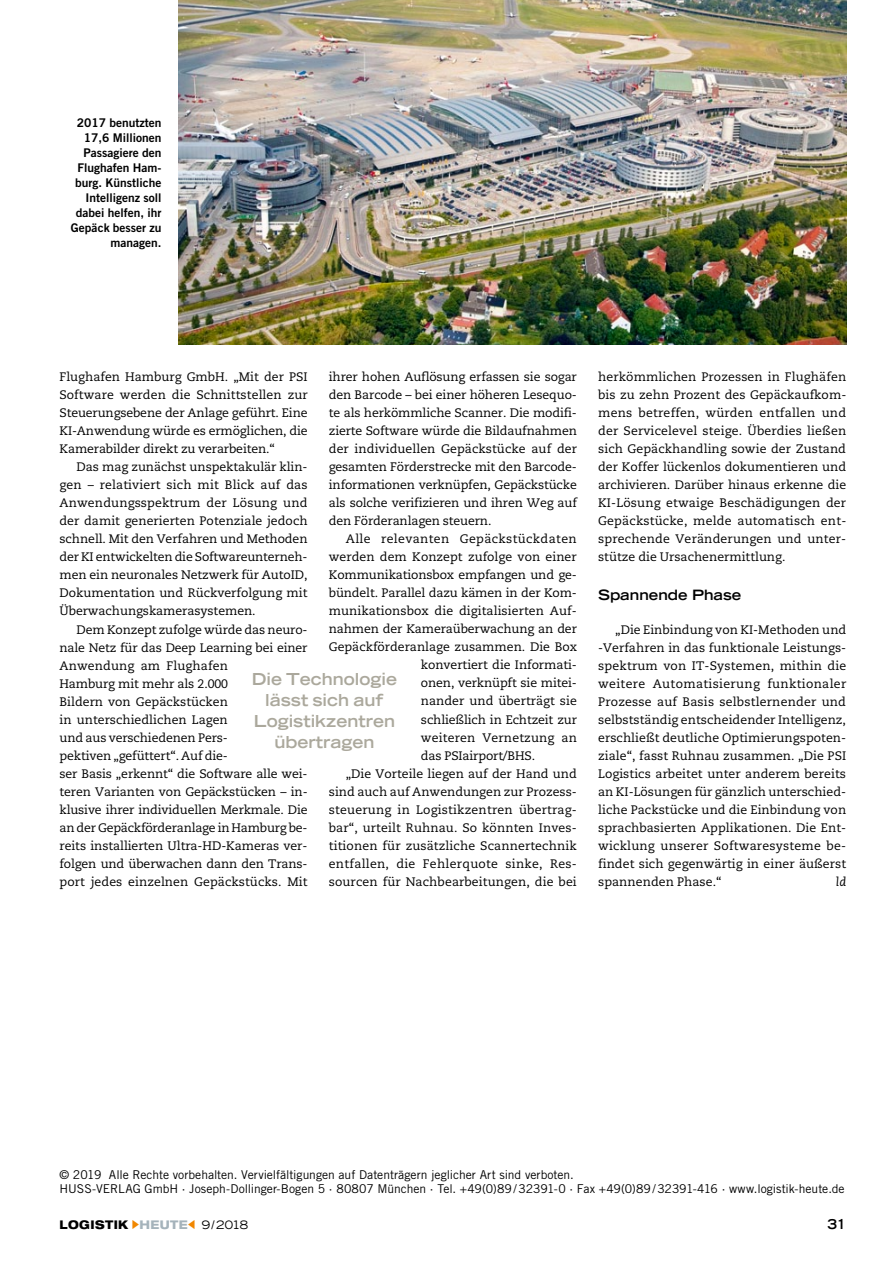
<style>
.page{position:relative;width:893px;height:1263px;background:#fff}
.page>*{position:absolute;margin:0;border:0;box-sizing:border-box;transform-origin:0 0}
.t1{font:700 expanded 16.5px/21px "Trade Gothic LT Std";color:#aba89c;text-align:center}
.t2{font:700 expanded 14.25px "Trade Gothic LT Std";color:#000}
.t3{font:700 expanded 13.5px "Trade Gothic LT Std";color:#000}
.t4{font:12.3px/18px "Caecilia LT Std";letter-spacing:-.005em;color:#000;text-align:justify}
.t5{font:12.3px "Caecilia LT Std";letter-spacing:.015em;color:#000}
.t6{font:12.3px "Caecilia LT Std";letter-spacing:.025em;color:#000}
.t7{font:12.3px "Caecilia LT Std";letter-spacing:.03em;color:#000}
.t8{font:italic 12.3px "Caecilia LT Std";color:#000}
.t9{font:12.15px/14.5px "Trade Gothic LT Std";color:#000}
.t10{font:12px/15px "Trade Gothic LT Std Bd 2";color:#000;text-align:right}
.t11{font:800 expanded 12px "Helvetica Neue LT Std";letter-spacing:.035em;color:#000;scale:.9 1}
.s1{color:#f18700}
.s2{color:#a5b3bb}
.s3{font-family:"Trade Gothic LT Std";font-weight:400;font-size:11.55px}
</style>
<div class="page">
<img style="left:179px;top:0;width:667px;height:345px">
<p class="t10" style="left:71px;top:115px;width:92px">2017 benutzten<br>17,6 Millionen<br>Passagiere den<br>Flughafen Ham&shy;burg. Künstliche<br>Intelligenz soll dabei helfen, ihr<br>Gepäck besser zu managen.</p>
<p class="t4" style="left:329px;top:368px;width:250px">ihrer hohen Auflösung erfassen sie sogar den Barcode – bei einer höheren Lesequo&shy;te als herkömmliche Scanner. Die modifi&shy;zierte Software würde die Bildaufnahmen der individuellen Gepäckstücke auf der gesamten Förderstrecke mit den Barcode&shy;informationen verknüpfen, Gepäckstücke als solche verifizieren und ihren Weg auf den Förderanlagen steuern.</p>
<p class="t7" style="left:346px;top:532px;width:232px">Alle relevanten Gepäckstückdaten</p>
<p class="t4" style="left:329px;top:548px;width:249px">werden dem Konzept zufolge von einer</p>
<p class="t4" style="left:329px;top:566px;width:249px">Kommunikationsbox empfangen und ge-</p>
<p class="t4" style="left:329px;top:584px;width:250px">bündelt. Parallel dazu kämen in der Kom-</p>
<p class="t4" style="left:329px;top:602px;width:249px">munikationsbox die digitalisierten Auf-</p>
<p class="t4" style="left:329px;top:620px;width:250px">nahmen der Kameraüberwachung an der</p>
<p class="t4" style="left:329px;top:638px;width:250px">Gepäckförderanlage zusammen. Die Box</p>
<p class="t4" style="left:421px;top:656px;width:157px">konvertiert die Informati-</p>
<p class="t4" style="left:421px;top:674px;width:157px">onen, verknüpft sie mitei-</p>
<p class="t4" style="left:421px;top:692px;width:157px">nander und überträgt sie</p>
<p class="t4" style="left:421px;top:710px;width:157px">schließlich in Echtzeit zur</p>
<p class="t5" style="left:421px;top:730px;width:157px">weiteren Vernetzung an</p>
<p class="t4" style="left:421px;top:746px;width:116px">das PSIairport/BHS.</p>
<p class="t4" style="left:346px;top:764px;width:233px">„Die Vorteile liegen auf der Hand und</p>
<p class="t4" style="left:329px;top:783px;width:250px">sind auch auf Anwendungen zur Prozess-</p>
<p class="t5" style="left:329px;top:802px;width:250px">steuerung in Logistikzentren übertrag-</p>
<p class="t4" style="left:329px;top:819px;width:249px">bar“, urteilt Ruhnau. So könnten Inves-</p>
<p class="t4" style="left:329px;top:837px;width:249px">titionen für zusätzliche Scannertechnik</p>
<p class="t6" style="left:329px;top:856px;width:250px">entfallen, die Fehlerquote sinke, Res-</p>
<p class="t4" style="left:329px;top:873px;width:249px">sourcen für Nachbearbeitungen, die bei</p>
<p class="t4" style="left:60px;top:368px;width:250px">Flughafen Hamburg GmbH. „Mit der PSI Software werden die Schnittstellen zur Steuerungsebene der Anlage geführt. Eine KI-Anwendung würde es ermöglichen, die Kamerabilder direkt zu verarbeiten.“</p>
<p class="t4" style="left:60px;top:458px;width:250px;text-indent:17px">Das mag zunächst unspektakulär klin&shy;gen – relativiert sich mit Blick auf das Anwendungsspektrum der Lösung und der damit generierten Potenziale jedoch schnell. Mit den Verfahren und Methoden der KI entwickelten die Softwareunterneh&shy;men ein neuronales Netzwerk für AutoID, Dokumentation und Rückverfolgung mit Überwachungskamerasystemen.</p>
<p class="t4" style="left:60px;top:620px;width:250px;text-align:left;text-indent:17px">Dem Konzept zufolge würde das neuro&shy;nale Netz für das Deep Learning bei einer Anwendung am Flughafen<br>Hamburg mit mehr als 2.000<br>Bildern von Gepäckstücken<br>in unterschiedlichen Lagen<br>und aus verschiedenen Pers-<br>pektiven „gefüttert“. Auf die-<br>ser Basis „erkennt“ die Software alle wei&shy;teren Varianten von Gepäckstücken – in&shy;klusive ihrer individuellen Merkmale. Die an der Gepäckförderanlage in Hamburg be&shy;reits installierten Ultra-HD-Kameras ver&shy;folgen und überwachen dann den Trans&shy;port jedes einzelnen Gepäckstücks. Mit</p>
<h1 class="t1" style="left:252px;top:669px;width:147px">Die Technologie lässt sich auf<br>Logistikzentren übertragen</h1>
<p class="t4" style="left:598px;top:368px;width:250px">herkömmlichen Prozessen in Flughäfen bis zu zehn Prozent des Gepäckaufkom&shy;mens betreffen, würden entfallen und der Servicelevel steige. Überdies ließen sich Gepäckhandling sowie der Zustand der Koffer lückenlos dokumentieren und archivieren. Darüber hinaus erkenne die KI-Lösung etwaige Beschädigungen der Gepäckstücke, melde automatisch ent&shy;sprechende Veränderungen und unter&shy;stütze die Ursachenermittlung.</p>
<p class="t2" style="left:598px;top:585px;width:145px">Spannende Phase</p>
<p class="t4" style="left:598px;top:620px;width:250px;text-indent:17px">„Die Einbindung von KI-Methoden und -Verfahren in das funktionale Leistungs&shy;spektrum von IT-Systemen, mithin die weitere Automatisierung funktionaler Prozesse auf Basis selbstlernender und selbstständig entscheidender Intelligenz, erschließt deutliche Optimierungspoten&shy;ziale“, fasst Ruhnau zusammen. „Die PSI Logistics arbeitet unter anderem bereits an KI-Lösungen für gänzlich unterschied&shy;liche Packstücke und die Einbindung von sprachbasierten Applikationen. Die Ent&shy;wicklung unserer Softwaresysteme be&shy;findet sich gegenwärtig in einer äußerst spannenden Phase.“</p>
<p class="t8" style="left:836px;top:875px;width:12px">ld</p>
<p class="t9" style="left:60px;top:1167px;width:787px">© 2019 Alle Rechte vorbehalten. Vervielfältigungen auf Datenträgern jeglicher Art sind verboten.<br>HUSS-VERLAG GmbH · Joseph-Dollinger-Bogen 5 · 80807 München · Tel. +49(0)89/32391-0 · Fax +49(0)89/32391-416 · www.logistik-heute.de</p>
<p class="t11" style="left:60px;top:1217px;width:211px">LOGISTIK <span class="s1">▶</span><span class="s2">HEUTE</span><span class="s1">◀</span> <span class="s3">9/2018</span></p>
<p class="t3" style="left:828px;top:1215px;width:20px">31</p>
</div>
